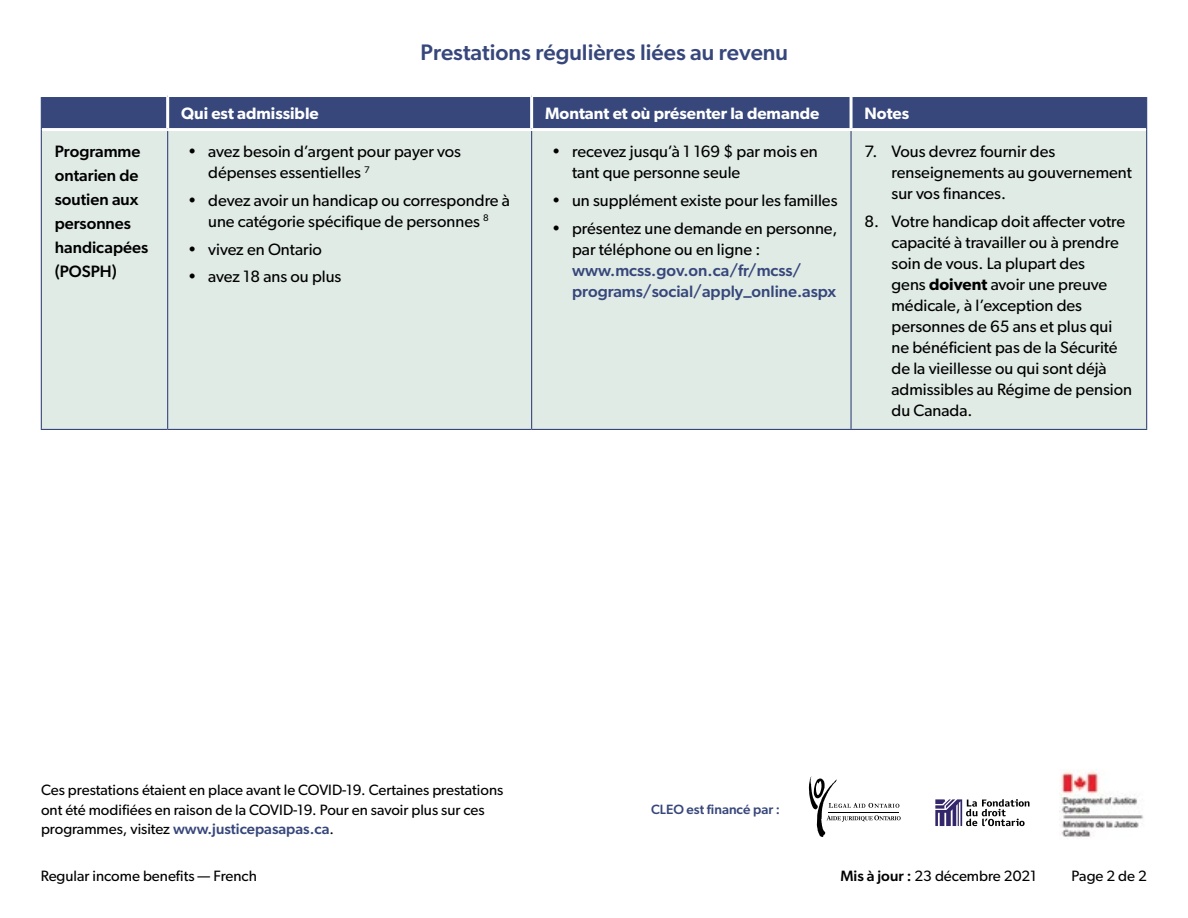
<style>
.page{position:relative;width:1188px;height:918px;background:#fff}
.page>*{position:absolute;margin:0;border:0;box-sizing:border-box;transform-origin:0 0}
.t1{font:500 22.5px "Gibson";color:#37477b}
.t2{font:16.5px/21px "Gibson";color:#000}
.t3{font:500 16.5px/21px "Gibson";color:#37477b}
.t4{font:500 16.5px/24px "Gibson";color:#000}
.t5{font:600 16.5px "Gibson";color:#fff}
.t6{font:15px/19.5px "Gibson";color:#000}
.t7{font:500 13.5px "Gibson";color:#37477b}
.s1{font-weight:600}
.s2{font-weight:500;color:#37477b}
.s3{font-weight:500}
</style>
<div class="page">
<div style="left:42px;top:97px;width:1104px;height:31px;background:#37477b"></div>
<div style="left:42px;top:131px;width:1104px;height:298px;background:#e0ebe5"></div>
<hr style="left:166px;top:97px;width:3px;height:31px;background:#fff">
<hr style="left:530px;top:97px;width:3px;height:31px;background:#fff">
<hr style="left:850px;top:97px;width:3px;height:31px;background:#fff">
<hr style="left:167px;top:131px;width:1px;height:298px;background:#37477b">
<hr style="left:531px;top:131px;width:1px;height:298px;background:#37477b">
<hr style="left:850px;top:131px;width:2px;height:298px;background:#37477b">
<hr style="left:41px;top:130px;width:1px;height:299px;background:#37477b">
<hr style="left:1146px;top:130px;width:1px;height:299px;background:#37477b">
<hr style="left:1146px;top:97px;width:1px;height:33px;background:#37477b">
<hr style="left:41px;top:97px;width:1px;height:33px;background:#37477b">
<hr style="left:41px;top:429px;width:127px;height:1px;background:#37477b">
<hr style="left:168px;top:429px;width:364px;height:1px;background:#37477b">
<hr style="left:532px;top:429px;width:319px;height:1px;background:#37477b">
<hr style="left:851px;top:429px;width:296px;height:1px;background:#37477b">
<svg style="left:935px;top:799px;width:95px;height:27px"></svg>
<svg style="left:809px;top:776px;width:92px;height:61px"></svg>
<img style="left:1060px;top:771px;width:84px;height:66px">
<h1 class="t1" style="left:421px;top:39px;width:369px">Prestations régulières liées au revenu</h1>
<p class="t5" style="left:181px;top:104px;width:139px">Qui est admissible</p>
<p class="t5" style="left:545px;top:104px;width:276px">Montant et où présenter la demande</p>
<p class="t5" style="left:865px;top:104px;width:46px">Notes</p>
<p class="t4" style="left:55px;top:139px;width:95px">Programme ontarien de soutien aux personnes handicapées (POSPH)</p>
<p class="t2" style="left:208px;top:141px;width:254px;text-indent:-20px">• avez besoin d’argent pour payer vos dépenses essentielles <sup>7</sup></p>
<p class="t2" style="left:188px;top:189px;width:324px;text-align:center">• devez avoir un handicap ou correspondre à une catégorie spécifique de personnes <sup>8</sup></p>
<p class="t2" style="left:188px;top:238px;width:136px">• vivez en Ontario</p>
<p class="t2" style="left:188px;top:266px;width:155px">• avez 18 ans ou plus</p>
<p class="t2" style="left:572px;top:141px;width:247px;text-indent:-20px">• recevez jusqu’à 1 169 $ par mois en tant que personne seule</p>
<p class="t2" style="left:552px;top:189px;width:287px">• un supplément existe pour les familles</p>
<p class="t2" style="left:572px;top:217px;width:267px;text-indent:-20px">• présentez une demande en personne, par téléphone ou en ligne :</p>
<p class="t3" style="left:572px;top:259px;width:266px">www.mcss.gov.on.ca/fr/mcss/ programs/social/apply_online.aspx</p>
<p class="t2" style="left:892px;top:141px;width:242px;text-indent:-27px">7. Vous devrez fournir des renseignements au gouvernement sur vos finances.</p>
<p class="t2" style="left:892px;top:211px;width:242px;text-indent:-27px">8. Votre handicap doit affecter votre capacité à travailler ou à prendre soin de vous. La plupart des<br>gens <span class="s1">doivent</span> avoir une preuve médicale, à l’exception des personnes de 65 ans et plus qui ne bénéficient pas de la Sécurité de la vieillesse ou qui sont déjà admissibles au Régime de pension du Canada.</p>
<p class="t6" style="left:41px;top:780px;width:464px">Ces prestations étaient en place avant le COVID-19. Certaines prestations ont été modifiées en raison de la COVID-19. Pour en savoir plus sur ces programmes, visitez <span class="s2">www.justicepasapas.ca</span>.</p>
<p class="t7" style="left:651px;top:801px;width:131px">CLEO est financé par :</p>
<p class="t6" style="left:41px;top:865px;width:218px">Regular income benefits — French</p>
<p class="t6" style="left:840px;top:865px;width:198px"><span class="s3">Mis à jour :</span> 23 décembre 2021</p>
<p class="t6" style="left:1072px;top:865px;width:77px">Page 2 de 2</p>
</div>
